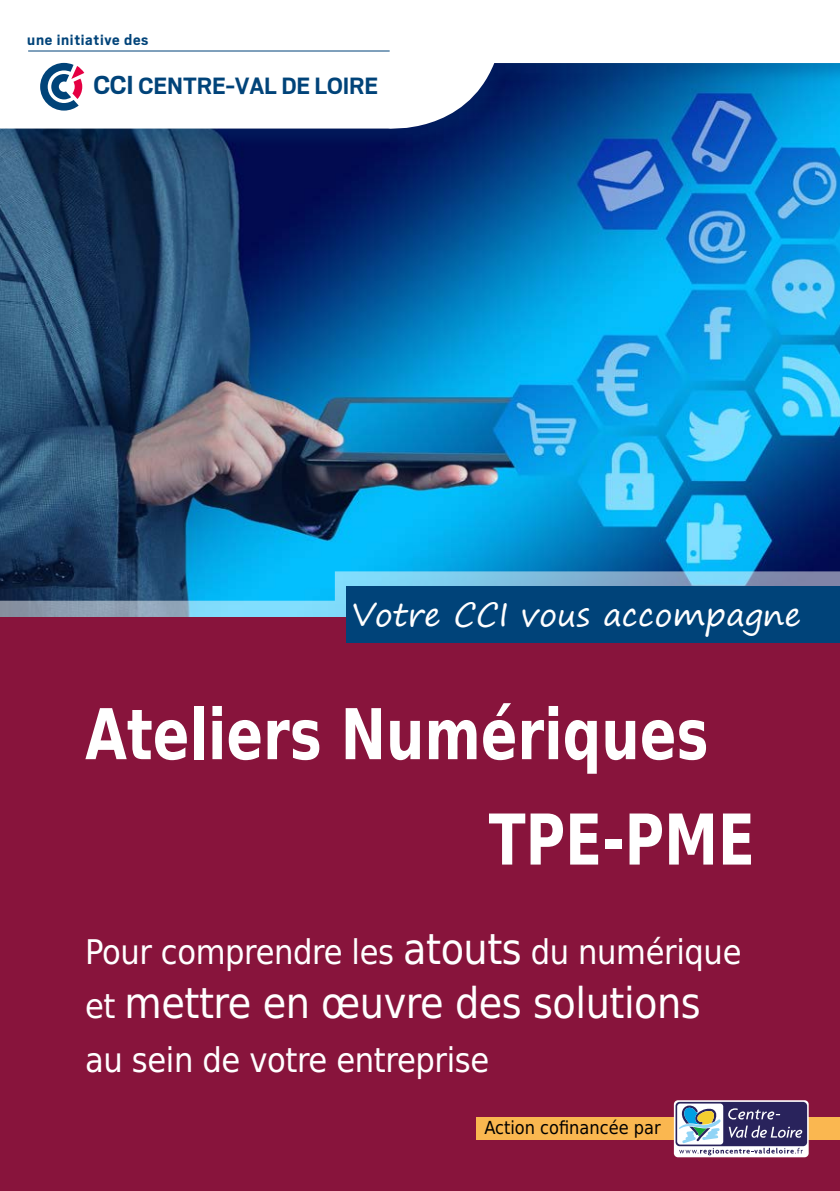
<style>
.page{position:relative;width:840px;height:1191px;background:#fff}
.page>*{position:absolute;margin:0;border:0;box-sizing:border-box;transform-origin:0 0}
.t1{font:700 70px "DejaVu Sans Condensed";color:#fff;scale:.86 1}
.t2{font:42.4px "DejaVu Sans Condensed";letter-spacing:-.01em;color:#fff}
.t3{font:34px "DejaVu Sans Condensed";letter-spacing:-.01em;color:#fff}
.t4{font:32px "Segoe Print";color:#fff}
.t5{font:700 26.2px "Scout";letter-spacing:-.005em;color:#004379}
.t6{font:18px "DejaVu Sans Condensed";color:#000}
.t7{font:700 16.8px "Scout";letter-spacing:.04em;color:#004379}
.s1{font-size:29px}
.s2{font-size:42.4px}
.s3{font-size:34px}
</style>
<div class="page">
<img style="left:0;top:149px;width:839px;height:422px">
<svg style="left:0;top:571px;width:839px;height:46px;background:#5099be"></svg>
<div style="left:0;top:0;width:839px;height:149px;background:#004379;opacity:.25"></div>
<svg style="left:0;top:0;width:839px;height:135px"></svg>
<div style="left:0;top:617px;width:839px;height:574px;background:#88143c"></div>
<div style="left:476px;top:1117px;width:363px;height:23px;background:#fab750"></div>
<div style="left:346px;top:586px;width:493px;height:57px;background:#004379"></div>
<svg style="left:40px;top:63px;width:44px;height:48px"></svg>
<hr style="left:28px;top:51px;width:361px;height:1px;background:#004379">
<svg style="left:673px;top:1100px;width:135px;height:57px"></svg>
<div style="left:675px;top:1101px;width:131px;height:45px;background:#29235c;border-radius:4px"></div>
<svg style="left:676px;top:1103px;width:46px;height:41px"></svg>
<svg style="left:678px;top:1105px;width:124px;height:50px"></svg>
<p class="t7" style="left:27px;top:31px;width:123px">une initiative des</p>
<p class="t5" style="left:93px;top:71px;width:286px"><span class="s1">CCI</span> CENTRE-VAL DE LOIRE</p>
<p class="t4" style="left:351px;top:586px;width:450px">Votre CCI vous accompagne</p>
<p class="t1" style="left:85px;top:677px;width:726px">Ateliers Numériques</p>
<p class="t1" style="left:488px;top:782px;width:311px">TPE-PME</p>
<p class="t3" style="left:85px;top:924px;width:657px">Pour comprendre les <span class="s2">atouts</span> du numérique</p>
<p class="t2" style="left:85px;top:968px;width:617px"><span class="s3">et</span> mettre en œuvre des solutions</p>
<p class="t3" style="left:85px;top:1032px;width:405px">au sein de votre entreprise</p>
<p class="t6" style="left:484px;top:1113px;width:178px">Action cofinancée par</p>
</div>
